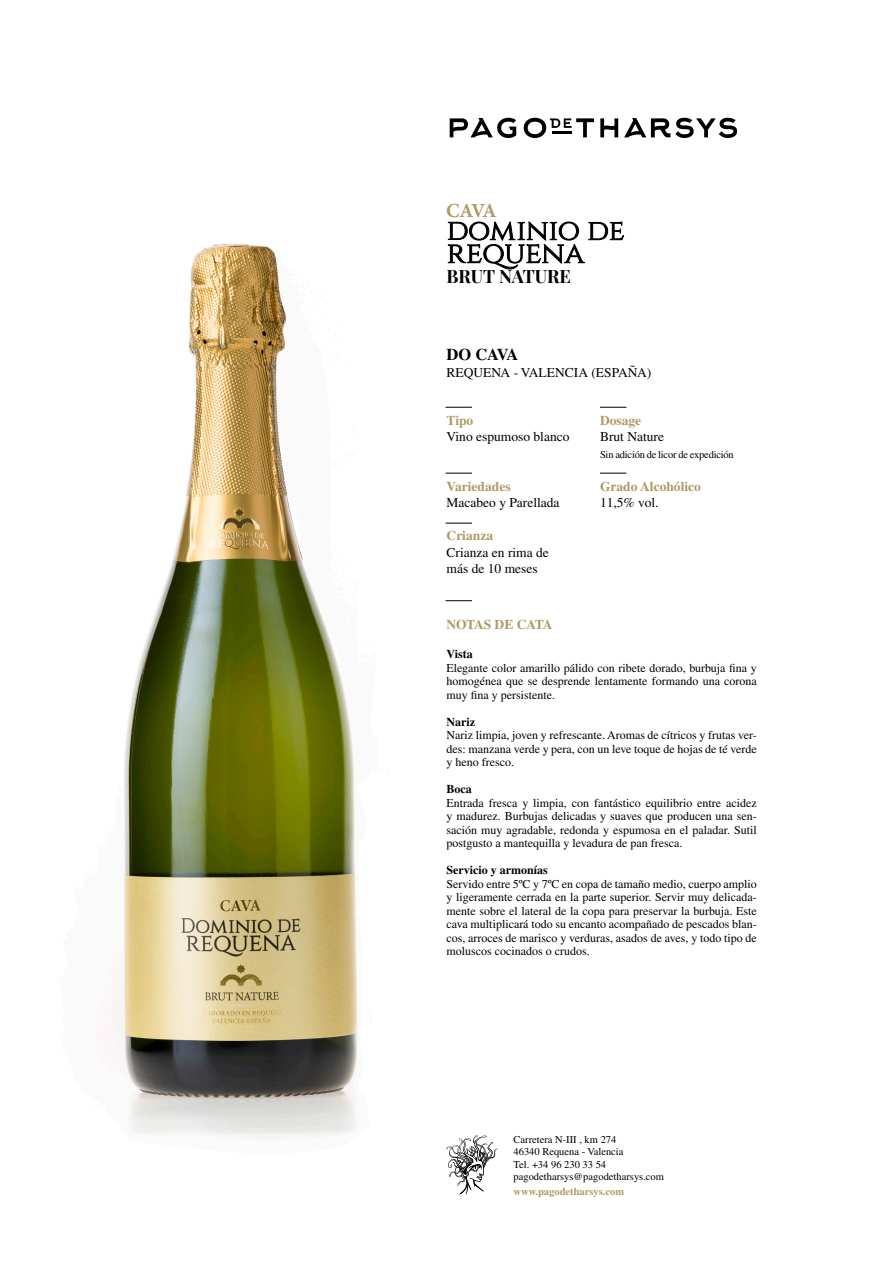
<style>
.page{position:relative;width:893px;height:1263px;background:#fff}
.page>*{position:absolute;margin:0;border:0;box-sizing:border-box;transform-origin:0 0}
.t1{font:700 19.95px "Minion Pro";color:#ae9963}
.t2{font:700 18px "Playfair Display SC";color:#000}
.t3{font:700 16.5px "Times LT Std";letter-spacing:-.065em;color:#000}
.t4{font:13.5px "Times LT Std";color:#000}
.t5{font:700 13.5px "Times LT Std";color:#ae9963}
.t6{font:700 13.5px "Times LT Std";letter-spacing:-.02em;color:#ae9963}
.t7{font:12px/13.5px "Times LT Std";color:#000;text-align:justify}
.t8{font:700 12px "Times LT Std";color:#000}
.t9{font:10.5px "Times LT Std";color:#000}
.t10{font:10.5px "Times LT Std";letter-spacing:-.02em;color:#000}
.t11{font:700 10.5px "Times LT Std";color:#ae9963}
</style>
<div class="page">
<svg style="left:450px;top:118px;width:66px;height:20px"></svg>
<svg style="left:600px;top:118px;width:18px;height:19px"></svg>
<svg style="left:624px;top:118px;width:113px;height:20px"></svg>
<svg style="left:524px;top:118px;width:70px;height:20px"></svg>
<hr style="left:552px;top:131px;width:19px;height:3px;background:#000">
<svg style="left:445px;top:407px;width:27px;height:1px"></svg>
<svg style="left:600px;top:407px;width:26px;height:1px"></svg>
<svg style="left:445px;top:473px;width:27px;height:1px"></svg>
<svg style="left:445px;top:600px;width:27px;height:1px"></svg>
<svg style="left:600px;top:473px;width:26px;height:1px"></svg>
<svg style="left:445px;top:523px;width:27px;height:1px"></svg>
<svg style="left:446px;top:1135px;width:51px;height:59px"></svg>
<svg style="left:448px;top:221px;width:177px;height:49px"></svg>
<img style="left:122px;top:243px;width:236px;height:894px">
<p class="t1" style="left:446px;top:197px;width:52px">CAVA</p>
<p class="t2" style="left:446px;top:265px;width:126px">BRUT NATURE</p>
<p class="t3" style="left:446px;top:345px;width:73px">DO CAVA</p>
<p class="t4" style="left:446px;top:364px;width:206px">REQUENA - VALENCIA (ESPAÑA)</p>
<p class="t5" style="left:447px;top:412px;width:28px">Tipo</p>
<p class="t4" style="left:447px;top:429px;width:124px">Vino espumoso blanco</p>
<p class="t5" style="left:447px;top:478px;width:66px">Variedades</p>
<p class="t4" style="left:447px;top:495px;width:115px">Macabeo y Parellada</p>
<p class="t5" style="left:447px;top:527px;width:48px">Crianza</p>
<p class="t4" style="left:447px;top:544px;width:104px">Crianza en rima de</p>
<p class="t4" style="left:447px;top:561px;width:93px">más de 10 meses</p>
<p class="t5" style="left:600px;top:412px;width:43px">Dosage</p>
<p class="t4" style="left:600px;top:429px;width:66px">Brut Nature</p>
<p class="t10" style="left:600px;top:448px;width:135px">Sin adición de licor de expedición</p>
<p class="t5" style="left:600px;top:478px;width:102px">Grado Alcohólico</p>
<p class="t4" style="left:600px;top:495px;width:60px">11,5% vol.</p>
<p class="t6" style="left:446px;top:616px;width:108px">NOTAS DE CATA</p>
<p class="t8" style="left:446px;top:647px;width:28px">Vista</p>
<p class="t7" style="left:446px;top:661px;width:312px">Elegante color amarillo pálido con ribete dorado, burbuja fina y homogénea que se desprende lentamente formando una corona muy fina y persistente.</p>
<p class="t8" style="left:446px;top:715px;width:30px">Nariz</p>
<p class="t7" style="left:446px;top:728px;width:312px">Nariz limpia, joven y refrescante. Aromas de cítricos y frutas ver&shy;des: manzana verde y pera, con un leve toque de hojas de té verde y heno fresco.</p>
<p class="t8" style="left:446px;top:782px;width:27px">Boca</p>
<p class="t7" style="left:446px;top:796px;width:312px">Entrada fresca y limpia, con fantástico equilibrio entre acidez y madurez. Burbujas delicadas y suaves que producen una sen&shy;sación muy agradable, redonda y espumosa en el paladar. Sutil postgusto a mantequilla y levadura de pan fresca.</p>
<p class="t8" style="left:446px;top:863px;width:103px">Servicio y armonías</p>
<p class="t7" style="left:446px;top:877px;width:312px">Servido entre 5ºC y 7ºC en copa de tamaño medio, cuerpo amplio y ligeramente cerrada en la parte superior. Servir muy delicada&shy;mente sobre el lateral de la copa para preservar la burbuja. Este cava multiplicará todo su encanto acompañado de pescados blan&shy;cos, arroces de marisco y verduras, asados de aves, y todo tipo de moluscos cocinados o crudos.</p>
<p class="t9" style="left:513px;top:1133px;width:104px">Carretera N-III , km 274</p>
<p class="t9" style="left:513px;top:1146px;width:111px">46340 Requena - Valencia</p>
<p class="t9" style="left:513px;top:1158px;width:94px">Tel. +34 96 230 33 54</p>
<p class="t9" style="left:513px;top:1171px;width:152px">pagodetharsys@pagodetharsys.com</p>
<p class="t11" style="left:513px;top:1185px;width:112px">www.pagodetharsys.com</p>
</div>
